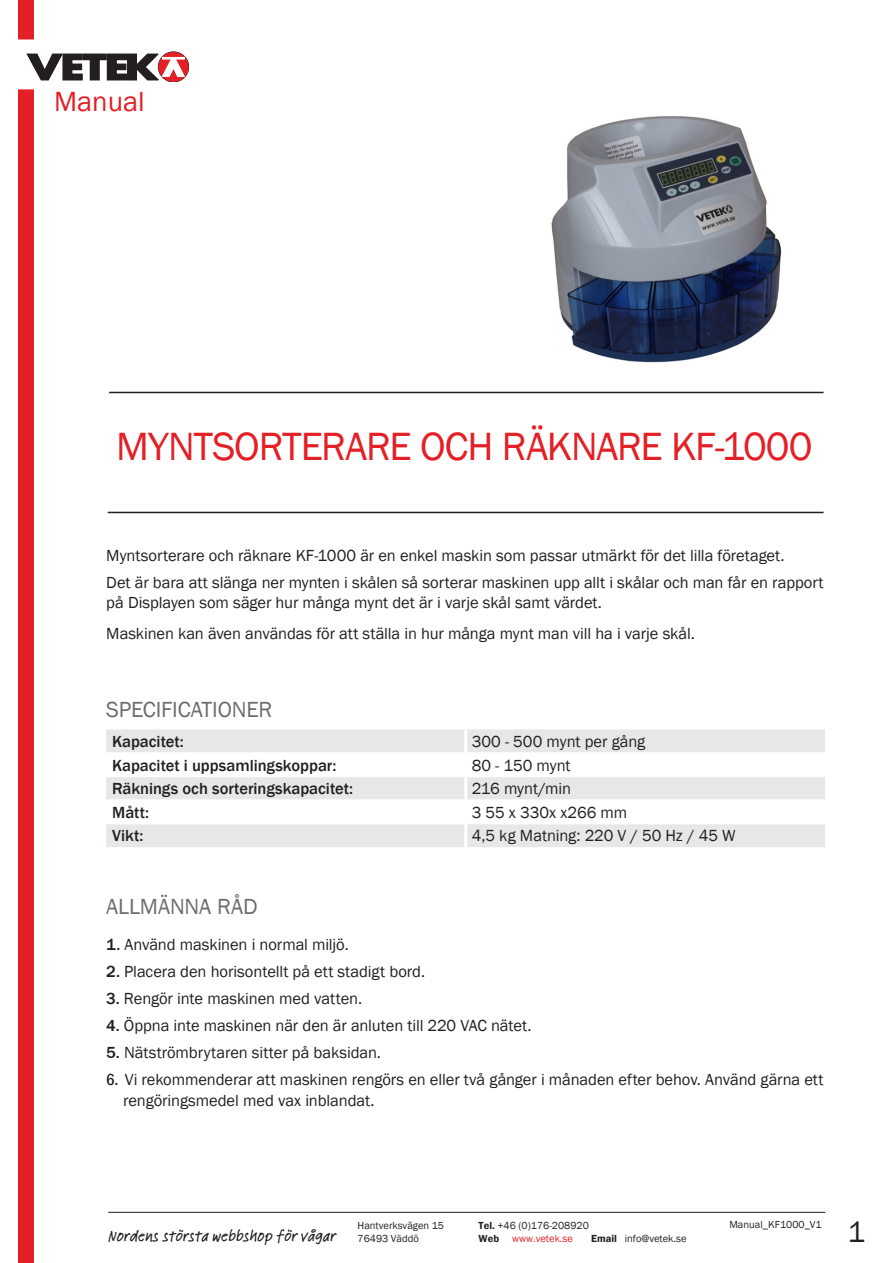
<style>
.page{position:relative;width:893px;height:1263px;background:#fff}
.page>*{position:absolute;margin:0;border:0;box-sizing:border-box;transform-origin:0 0}
.Sheet_Title_-_Red{font:40.5px "Franklin Gothic";letter-spacing:-.025em;color:#e41f25}
.t1{font:30px "Franklin Gothic";color:#231f20}
.t2{font:28.5px "Franklin Gothic";color:#e31f25}
.t3{font:22.5px "Franklin Gothic";letter-spacing:-.005em;color:#6c6d70}
.BODY_-_General_text{font:16.5px/19.8px "Franklin Gothic";letter-spacing:-.005em;color:#231f20}
.BODY_-_General_text-2{font:500 16.5px "Franklin Gothic";color:#231f20}
.t4{font:500 16.5px "Feltpen LT";color:#231f20}
.FOOTER_text{font:10.5px/13.5px "Franklin Gothic";color:#231f20}
.FOOTER_text-2{font:10.5px "Franklin Gothic";color:#e31f25}
.FOOTER_text-3{font:600 10.5px "Franklin Gothic";color:#231f20}
.s1{font-weight:500}
.s2{font-weight:500;font-stretch:condensed}
.s3{font-weight:600}
</style>
<div class="page">
<div style="left:18px;top:0;width:15px;height:1263px;background:#e41f25"></div>
<div style="left:0;top:40px;width:200px;height:49px;background:#fff"></div>
<svg style="left:158px;top:52px;width:31px;height:30px"></svg>
<svg style="left:27px;top:54px;width:157px;height:26px"></svg>
<hr style="left:162px;top:57px;width:23px;height:2px;background:#fff">
<hr style="left:109px;top:392px;width:714px;height:1px;background:#231f20">
<hr style="left:108px;top:512px;width:715px;height:1px;background:#231f20">
<hr style="left:108px;top:1212px;width:717px;height:1px;background:#231f20">
<div style="left:106px;top:729px;width:719px;height:23px;background:#e6e7e9"></div>
<svg style="left:106px;top:777px;width:719px;height:70px;fill:#e6e7e9"></svg>
<hr style="left:464px;top:729px;width:3px;height:24px;background:#fff">
<hr style="left:464px;top:776px;width:3px;height:24px;background:#fff">
<hr style="left:464px;top:800px;width:3px;height:24px;background:#fff">
<hr style="left:464px;top:824px;width:3px;height:23px;background:#fff">
<hr style="left:106px;top:799px;width:358px;height:2px;background:#fff">
<hr style="left:467px;top:799px;width:358px;height:2px;background:#fff">
<hr style="left:106px;top:823px;width:358px;height:1px;background:#fff">
<hr style="left:467px;top:823px;width:358px;height:1px;background:#fff">
<img style="left:551px;top:116px;width:231px;height:247px">
<p class="t2" style="left:54px;top:83px;width:92px">Manual</p>
<p class="Sheet_Title_-_Red" style="left:116px;top:421px;width:698px">Myntsorterare och räknare KF-1000</p>
<p class="BODY_-_General_text" style="left:106px;top:545px;width:680px">Myntsorterare och räknare KF-1000 är en enkel maskin som passar utmärkt för det lilla företaget.</p>
<p class="BODY_-_General_text" style="left:106px;top:573px;width:719px">Det är bara att slänga ner mynten i skålen så sorterar maskinen upp allt i skålar och man får en rapport på Displayen som säger hur många mynt det är i varje skål samt värdet.</p>
<p class="BODY_-_General_text" style="left:106px;top:624px;width:590px">Maskinen kan även användas för att ställa in hur många mynt man vill ha i varje skål.</p>
<p class="t3" style="left:106px;top:696px;width:168px">speci ficationer</p>
<p class="BODY_-_General_text-2" style="left:112px;top:731px;width:73px">Kapacitet:</p>
<p class="BODY_-_General_text" style="left:472px;top:732px;width:175px">300 - 500 mynt per gång</p>
<p class="BODY_-_General_text-2" style="left:112px;top:755px;width:226px">Kapacitet i uppsamlingskoppar:</p>
<p class="BODY_-_General_text" style="left:472px;top:755px;width:100px">80 - 150 mynt</p>
<p class="BODY_-_General_text-2" style="left:112px;top:778px;width:242px">Räknings och sorteringskapacitet:</p>
<p class="BODY_-_General_text" style="left:472px;top:779px;width:101px">216 mynt/min</p>
<p class="BODY_-_General_text-2" style="left:112px;top:802px;width:38px">Mått:</p>
<p class="BODY_-_General_text" style="left:472px;top:802px;width:157px">3 55 x 330x x266 mm</p>
<p class="BODY_-_General_text-2" style="left:112px;top:825px;width:33px">Vikt:</p>
<p class="BODY_-_General_text" style="left:472px;top:826px;width:265px">4,5 kg Matning: 220 V / 50 Hz / 45 W</p>
<p class="t3" style="left:106px;top:892px;width:67px">ALLMÄNNA</p>
<p class="t3" style="left:217px;top:892px;width:42px">RÅD</p>
<p class="BODY_-_General_text" style="left:106px;top:934px;width:244px"><span class="s1">1.</span> Använd maskinen i normal miljö.</p>
<p class="BODY_-_General_text" style="left:106px;top:961px;width:321px"><span class="s1">2.</span> Placera den horisontellt på ett stadigt bord.</p>
<p class="BODY_-_General_text" style="left:106px;top:988px;width:258px"><span class="s1">3.</span> Rengör inte maskinen med vatten.</p>
<p class="BODY_-_General_text" style="left:106px;top:1015px;width:427px"><span class="s1">4.</span> Öppna inte maskinen när den är anluten till 220 VAC nätet.</p>
<p class="BODY_-_General_text" style="left:106px;top:1042px;width:276px"><span class="s1">5.</span> Nätströmbrytaren sitter på baksidan.</p>
<p class="BODY_-_General_text" style="left:123px;top:1069px;width:702px;line-height:21px;text-indent:-17px"><span class="s2">6.</span> Vi rekommenderar att maskinen rengörs en eller två gånger i månaden efter behov. Använd gärna ett rengöringsmedel med vax inblandat.</p>
<p class="FOOTER_text" style="left:358px;top:1219px;width:88px">Hantverksvägen 15<br>76493 Väddö</p>
<p class="FOOTER_text" style="left:479px;top:1219px;width:112px"><span class="s3">Tel.</span> +46 (0)176-208920</p>
<p class="t4" style="left:108px;top:1225px;width:229px">Nordens största webbshop för vågar</p>
<p class="FOOTER_text-3" style="left:479px;top:1232px;width:22px">Web</p>
<p class="FOOTER_text-2" style="left:512px;top:1232px;width:62px">www.vetek.se</p>
<p class="FOOTER_text" style="left:591px;top:1232px;width:97px"><span class="s3">Email</span> info@vetek.se</p>
<p class="FOOTER_text" style="left:729px;top:1217px;width:94px">Manual_KF1000_V1</p>
<p class="t1" style="left:847px;top:1214px;width:19px">1</p>
</div>
